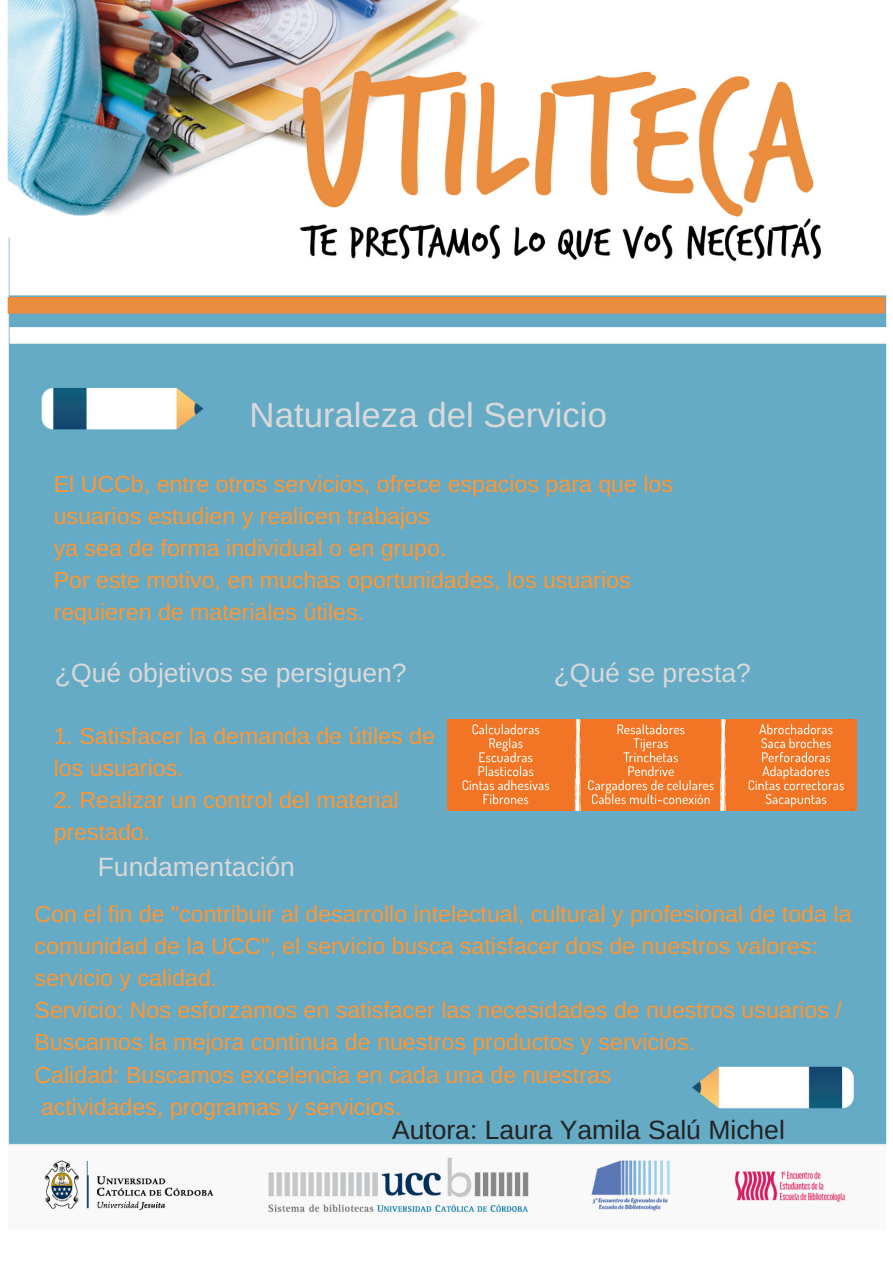
<style>
.page{position:relative;width:893px;height:1263px;background:#fff}
.page>*{position:absolute;margin:0;border:0;box-sizing:border-box;transform-origin:0 0}
.t1{font:34.8px "Arimo";color:#d9d9d9}
.t2{font:26.47px "Arimo";color:#d9d9d9}
.t3{font:26.47px "Arimo";color:#222}
.t4{font:23.17px/32.1px "Arimo";color:#ff9633}
</style>
<div class="page">
<img style="left:8px;top:0;width:878px;height:1214px">
<img style="left:447px;top:719px;width:410px;height:92px">
<h1 class="t1" style="left:250px;top:396px;width:359px">Naturaleza del Servicio</h1>
<p class="t4" style="left:54px;top:468px;width:621px">El UCCb, entre otros servicios, ofrece espacios para que los usuarios estudien y realicen trabajos<br>ya sea de forma individual o en grupo.<br>Por este motivo, en muchas oportunidades, los usuarios requieren de materiales útiles.</p>
<p class="t2" style="left:55px;top:658px;width:353px">¿Qué objetivos se persiguen?</p>
<p class="t4" style="left:54px;top:720px;width:383px">1. Satisfacer la demanda de útiles de los usuarios.</p>
<p class="t4" style="left:54px;top:784px;width:347px">2. Realizar un control del material prestado.</p>
<p class="t2" style="left:554px;top:658px;width:199px">¿Qué se presta?</p>
<p class="t2" style="left:98px;top:852px;width:199px">Fundamentación</p>
<p class="t4" style="left:35px;top:898px;width:818px">Con el fin de "contribuir al desarrollo intelectual, cultural y profesional de toda la comunidad de la UCC", el servicio busca satisfacer dos de nuestros valores: servicio y calidad.<br>Servicio: Nos esforzamos en satisfacer las necesidades de nuestros usuarios / Buscamos la mejora continua de nuestros productos y servicios.<br>Calidad: Buscamos excelencia en cada una de nuestras<br>actividades, programas y servicios.</p>
<p class="t3" style="left:392px;top:1115px;width:394px">Autora: Laura Yamila Salú Michel</p>
</div>
